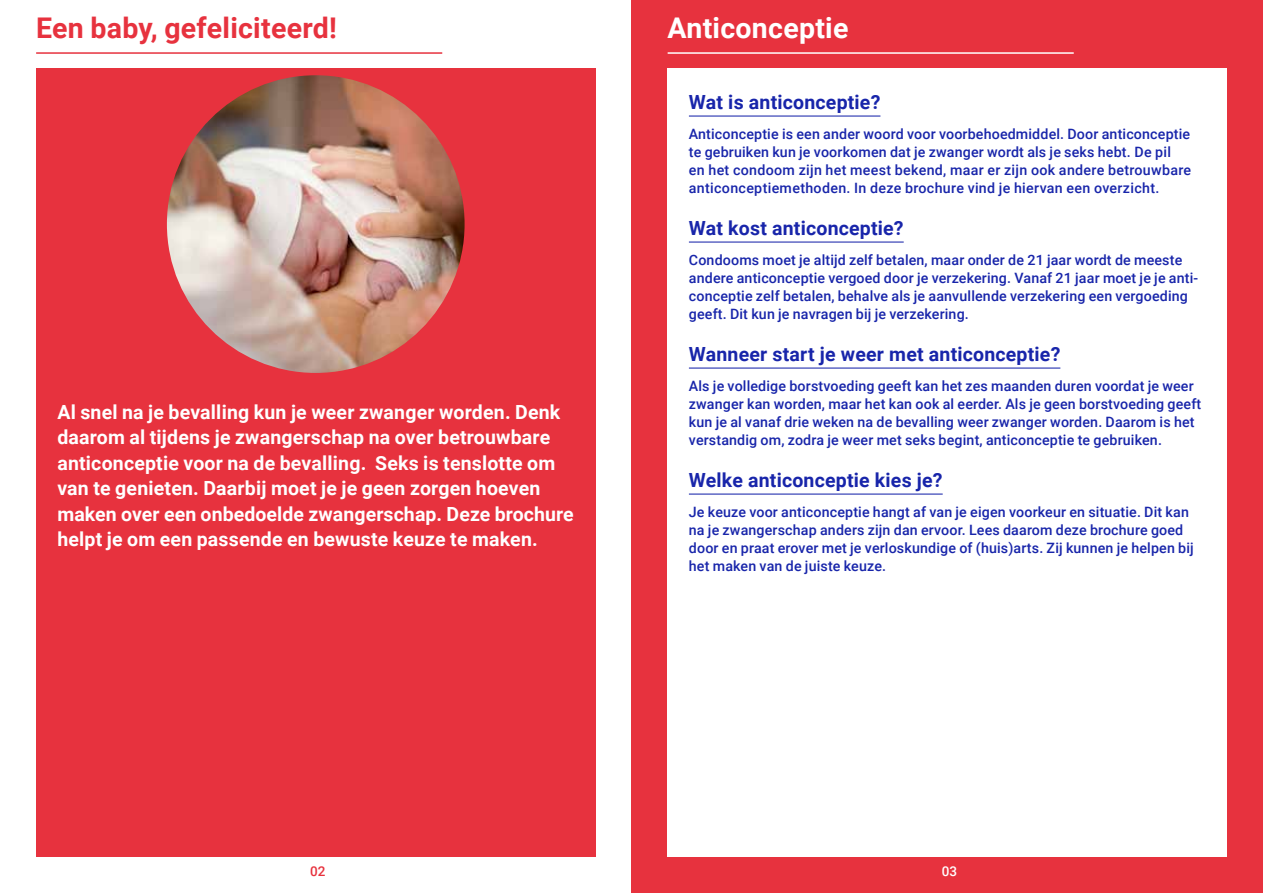
<style>
.page{position:relative;width:1263px;height:893px;background:#fff}
.page>*{position:absolute;margin:0;border:0;box-sizing:border-box;transform-origin:0 0}
.t1{font:700 28.5px "Roboto";letter-spacing:.01em;color:#e7323e}
.t2{font:700 28.5px "Roboto";letter-spacing:.01em;color:#fff}
.t3{font:700 19.5px/25.5px "Roboto";letter-spacing:.01em;color:#fff}
.t4{font:700 19.5px "Roboto";letter-spacing:.01em;color:#1825aa}
.t5{font:500 14.25px/18px "Roboto";letter-spacing:.01em;color:#1825aa}
.t6{font:500 13.5px "Roboto";color:#e7323e}
.t7{font:500 13.5px "Roboto";color:#fff}
</style>
<div class="page">
<div style="left:631px;top:0;width:632px;height:893px;background:#e7323e"></div>
<div style="left:36px;top:68px;width:559px;height:789px;background:#e7323e"></div>
<div style="left:668px;top:68px;width:559px;height:789px;background:#fff"></div>
<hr style="left:689px;top:116px;width:191px;height:1px;background:#1825aa">
<hr style="left:689px;top:242px;width:215px;height:1px;background:#1825aa">
<hr style="left:689px;top:368px;width:371px;height:1px;background:#1825aa">
<hr style="left:689px;top:494px;width:254px;height:1px;background:#1825aa">
<hr style="left:36px;top:52px;width:406px;height:2px;background:#e7323e">
<hr style="left:668px;top:52px;width:406px;height:2px;background:#fff">
<img style="left:167px;top:75px;width:298px;height:298px;border-radius:149px">
<h1 class="t1" style="left:36px;top:8px;width:302px">Een baby, gefeliciteerd!</h1>
<h1 class="t2" style="left:668px;top:8px;width:182px">Anticonceptie</h1>
<p class="t3" style="left:57px;top:398px;width:518px">Al snel na je bevalling kun je weer zwanger worden. Denk daarom al tijdens je zwangerschap na over betrouwbare anticonceptie voor na de bevalling. Seks is tenslotte om van te genieten. Daarbij moet je je geen zorgen hoeven maken over een onbedoelde zwangerschap. Deze brochure helpt je om een passende en bewuste keuze te maken.</p>
<h2 class="t4" style="left:689px;top:88px;width:193px">Wat is anticonceptie?</h2>
<p class="t5" style="left:689px;top:124px;width:504px">Anticonceptie is een ander woord voor voorbehoedmiddel. Door anticonceptie te gebruiken kun je voorkomen dat je zwanger wordt als je seks hebt. De pil<br>en het condoom zijn het meest bekend, maar er zijn ook andere betrouwbare anticonceptiemethoden. In deze brochure vind je hiervan een overzicht.</p>
<h2 class="t4" style="left:689px;top:214px;width:216px">Wat kost anticonceptie?</h2>
<p class="t5" style="left:689px;top:250px;width:511px">Condooms moet je altijd zelf betalen, maar onder de 21 jaar wordt de meeste andere anticonceptie vergoed door je verzekering. Vanaf 21 jaar moet je je anti&shy;conceptie zelf betalen, behalve als je aanvullende verzekering een vergoeding geeft. Dit kun je navragen bij je verzekering.</p>
<h2 class="t4" style="left:689px;top:340px;width:373px">Wanneer start je weer met anticonceptie?</h2>
<p class="t5" style="left:689px;top:376px;width:514px">Als je volledige borstvoeding geeft kan het zes maanden duren voordat je weer zwanger kan worden, maar het kan ook al eerder. Als je geen borstvoeding geeft kun je al vanaf drie weken na de bevalling weer zwanger worden. Daarom is het verstandig om, zodra je weer met seks begint, anticonceptie te gebruiken.</p>
<h2 class="t4" style="left:689px;top:466px;width:255px">Welke anticonceptie kies je?</h2>
<p class="t5" style="left:689px;top:502px;width:506px">Je keuze voor anticonceptie hangt af van je eigen voorkeur en situatie. Dit kan na je zwangerschap anders zijn dan ervoor. Lees daarom deze brochure goed door en praat erover met je verloskundige of (huis)arts. Zij kunnen je helpen bij het maken van de juiste keuze.</p>
<p class="t6" style="left:310px;top:861px;width:17px">02</p>
<p class="t7" style="left:942px;top:861px;width:17px">03</p>
</div>
